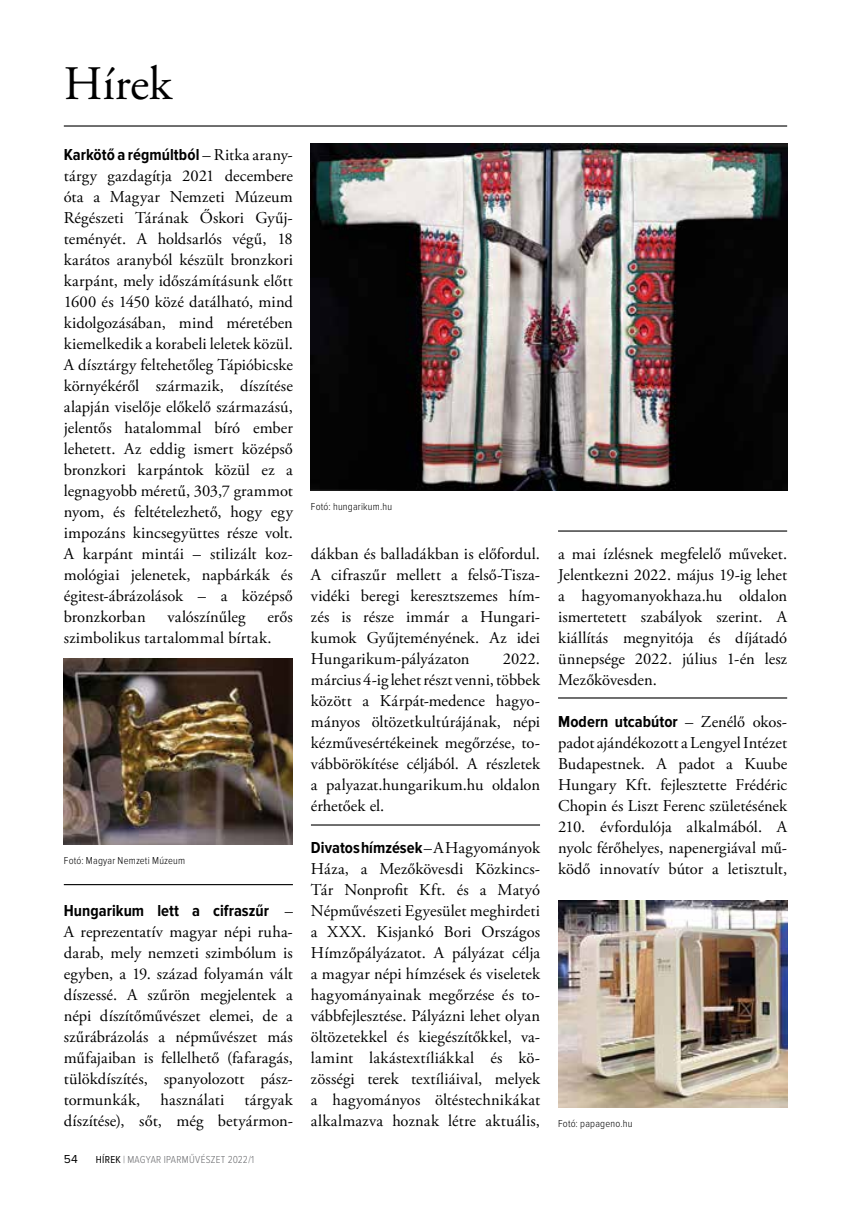
<style>
.page{position:relative;width:851px;height:1212px;background:#fff}
.page>*{position:absolute;margin:0;border:0;box-sizing:border-box;transform-origin:0 0}
.t1{font:48px "Adobe Garamond Pro";letter-spacing:-.005em;color:#000}
.t2{font:16.5px/21px "Adobe Garamond Pro";letter-spacing:.005em;color:#000;text-align:justify}
.t3{font:700 16.5px "Proxima Nova Cond";color:#000}
.t4{font:12px "Proxima Nova";color:#000}
.t5{font:300 10.5px "Proxima Nova Cond";letter-spacing:.02em;color:#000}
.t6{font:300 10.5px "Proxima Nova Cond";letter-spacing:.025em;color:#6d6e71}
.s1{font-family:"Adobe Garamond Pro";font-weight:400}
.s2{font-weight:400;color:#000}
</style>
<div class="page">
<hr style="left:64px;top:125px;width:723px;height:2px;background:#000">
<hr style="left:64px;top:884px;width:229px;height:1px;background:#000">
<hr style="left:558px;top:530px;width:229px;height:2px;background:#000">
<hr style="left:558px;top:697px;width:229px;height:1px;background:#000">
<hr style="left:311px;top:824px;width:229px;height:1px;background:#000">
<img style="left:311px;top:143px;width:476px;height:347px">
<img style="left:64px;top:658px;width:229px;height:186px">
<img style="left:558px;top:900px;width:229px;height:208px">
<h1 class="t1" style="left:64px;top:55px;width:110px">Hírek</h1>
<p class="t3" style="left:64px;top:145px;width:228px">Karkötő a régmúltból <span class="s1">– Ritka arany--</span></p>
<p class="t2" style="left:64px;top:166px;width:230px">tárgy gazdagítja 2021 decembere óta a Magyar Nemzeti Múzeum Régészeti Tárának Őskori Gyűj&shy;teményét. A holdsarlós végű, 18 karátos aranyból készült bronzkori karpánt, mely időszámításunk előtt 1600 és 1450 közé datálható, mind kidolgozásában, mind méretében kiemelkedik a korabeli leletek közül.<br>A dísztárgy feltehetőleg Tápióbicske környékéről származik, díszítése alapján viselője előkelő származású, jelentős hatalommal bíró ember lehetett. Az eddig ismert középső bronzkori karpántok közül ez a legnagyobb méretű, 303,7 grammot nyom, és feltételezhető, hogy egy impozáns kincsegyüttes része volt.<br>A karpánt mintái – stilizált koz&shy;mológiai jelenetek, napbárkák és égitest-ábrázolások – a középső bronzkorban</p>
<p class="t2" style="left:168px;top:607px;width:79px">valószínűleg</p>
<p class="t2" style="left:64px;top:607px;width:230px;text-indent:204px">erős szimbolikus tartalommal bírtak.</p>
<p class="t5" style="left:64px;top:854px;width:123px">Fotó: Magyar Nemzeti Múzeum</p>
<p class="t3" style="left:64px;top:901px;width:230px">Hungarikum lett a cifraszűr <span class="s1">–</span></p>
<p class="t2" style="left:64px;top:922px;width:230px">A reprezentatív magyar népi ruha&shy;darab, mely nemzeti szimbólum is egyben, a 19. század folyamán vált díszessé. A szűrön megjelentek a népi díszítőművészet elemei, de a szűrábrázolás a népművészet más műfajaiban is fellelhető (fafaragás, tülökdíszítés, spanyolozott pász&shy;tormunkák, használati tárgyak díszítése), sőt, még betyármon-</p>
<p class="t4" style="left:64px;top:1152px;width:16px">54</p>
<p class="t6" style="left:96px;top:1153px;width:160px"><span class="s2">HÍREK</span> | MAGYAR IPARMŰVÉSZET 2022/1</p>
<p class="t5" style="left:311px;top:500px;width:83px">Fotó: hungarikum.hu</p>
<p class="t2" style="left:311px;top:544px;width:230px">dákban és balladákban is előfordul.<br>A cifraszűr mellett a felső-Tisza&shy;vidéki beregi keresztszemes hím&shy;zés is része immár a Hungari&shy;kumok Gyűjteményének. Az idei Hungarikum-pályázaton</p>
<p class="t2" style="left:311px;top:649px;width:230px;text-indent:192px">2022. március 4-ig lehet részt venni, többek között a Kárpát-medence hagyo&shy;mányos öltözetkultúrájának, népi kézművesértékeinek megőrzése, to&shy;vábbörökítése céljából. A részletek a palyazat.hungarikum.hu oldalon érhetőek el.</p>
<p class="t3" style="left:311px;top:839px;width:230px">Divatos hímzések <span class="s1">– A Hagyományok</span></p>
<p class="t2" style="left:311px;top:859px;width:230px">Háza, a Mezőkövesdi Közkincs-Tár Nonprofit Kft. és a Matyó Népművészeti Egyesület meghirdeti a XXX. Kisjankó Bori Országos Hímzőpályázatot. A pályázat célja a magyar népi hímzések és viseletek hagyományainak megőrzése és to&shy;vábbfejlesztése. Pályázni lehet olyan öltözetekkel és kiegészítőkkel, va&shy;lamint lakástextíliákkal és kö&shy;zösségi terek textíliáival, melyek a hagyományos öltéstechnikákat alkalmazva hoznak létre aktuális,</p>
<p class="t2" style="left:558px;top:544px;width:230px">a mai ízlésnek megfelelő műveket.<br>Jelentkezni 2022. május 19-ig lehet a hagyomanyokhaza.hu oldalon ismertetett szabályok szerint. A kiállítás megnyitója és díjátadó ünnepsége 2022. július 1-én lesz Mezőkövesden.</p>
<p class="t3" style="left:558px;top:713px;width:229px">Modern utcabútor <span class="s1">– Zenélő okos-</span></p>
<p class="t2" style="left:558px;top:733px;width:230px">padot ajándékozott a Lengyel Intézet Budapestnek. A padot a Kuube Hungary Kft. fejlesztette Frédéric Chopin és Liszt Ferenc születésének 210. évfordulója alkalmából. A nyolc férőhelyes, napenergiával mű&shy;ködő innovatív bútor a letisztult,</p>
<p class="t5" style="left:558px;top:1117px;width:76px">Fotó: papageno.hu</p>
</div>
